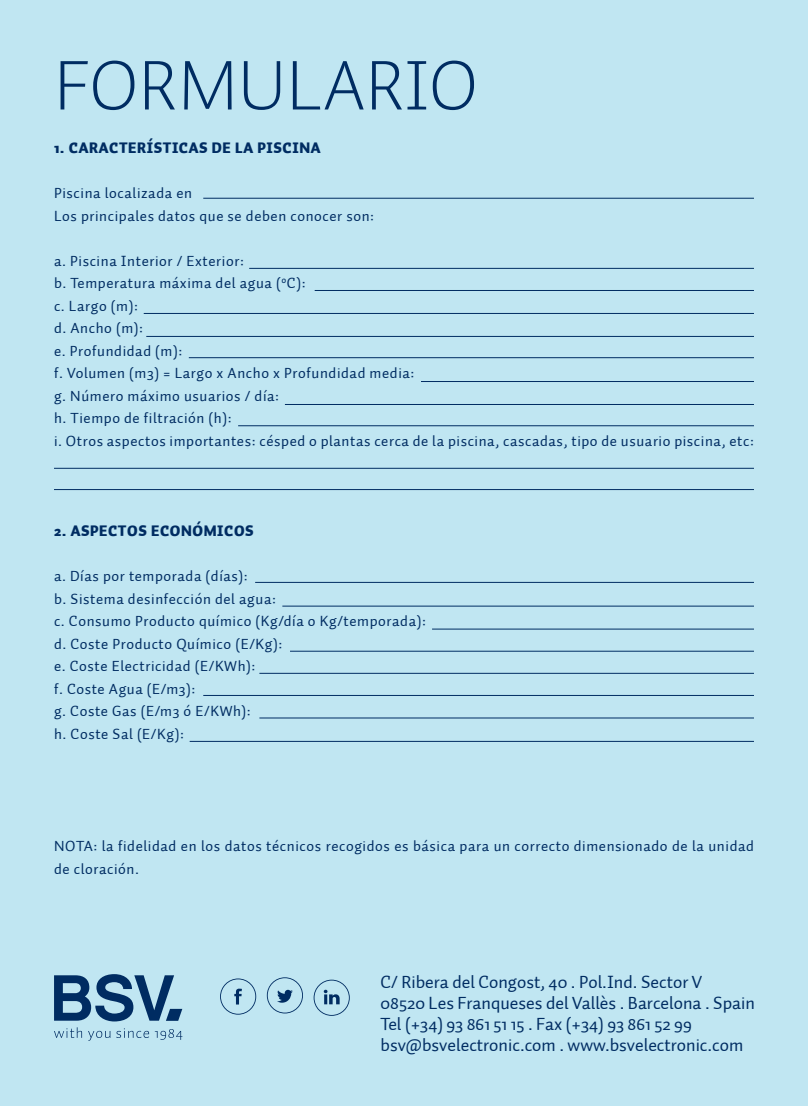
<style>
.page{position:relative;width:808px;height:1106px;background:#c0e6f2}
.page>*{position:absolute;margin:0;border:0;box-sizing:border-box;transform-origin:0 0}
.t1{font:300 72px "Auto 1";color:#002c62}
.t2{font:18px "Auto 1";color:#002c62}
.t3{font:15px/22.5px "Auto 1";letter-spacing:.04em;color:#002c62}
.t4{font:900 15px "Auto 1";letter-spacing:.04em;color:#002c62}
</style>
<div class="page">
<svg style="left:54px;top:974px;width:128px;height:47px"></svg>
<svg style="left:116px;top:1028px;width:33px;height:9px"></svg>
<svg style="left:155px;top:1029px;width:27px;height:10px"></svg>
<svg style="left:54px;top:1027px;width:28px;height:10px"></svg>
<svg style="left:88px;top:1030px;width:22px;height:10px"></svg>
<svg style="left:220px;top:978px;width:36px;height:36px"></svg>
<svg style="left:267px;top:977px;width:36px;height:36px"></svg>
<svg style="left:314px;top:979px;width:36px;height:36px"></svg>
<hr style="left:203px;top:198px;width:551px;height:1px;background:#002c62">
<hr style="left:249px;top:268px;width:505px;height:1px;background:#002c62">
<hr style="left:144px;top:313px;width:610px;height:1px;background:#002c62">
<hr style="left:54px;top:468px;width:700px;height:1px;background:#002c62">
<hr style="left:54px;top:489px;width:700px;height:1px;background:#002c62">
<hr style="left:146px;top:336px;width:608px;height:1px;background:#002c62">
<hr style="left:189px;top:357px;width:565px;height:1px;background:#002c62">
<hr style="left:238px;top:425px;width:516px;height:1px;background:#002c62">
<hr style="left:255px;top:582px;width:499px;height:1px;background:#002c62">
<hr style="left:203px;top:695px;width:551px;height:1px;background:#002c62">
<hr style="left:190px;top:741px;width:564px;height:1px;background:#002c62">
<hr style="left:259px;top:673px;width:495px;height:1px;background:#002c62">
<hr style="left:259px;top:717px;width:495px;height:1px;background:#002c62">
<hr style="left:282px;top:605px;width:472px;height:1px;background:#002c62">
<hr style="left:290px;top:651px;width:464px;height:1px;background:#002c62">
<hr style="left:432px;top:628px;width:322px;height:1px;background:#002c62">
<hr style="left:421px;top:381px;width:333px;height:1px;background:#002c62">
<hr style="left:315px;top:290px;width:439px;height:1px;background:#002c62">
<hr style="left:285px;top:404px;width:469px;height:1px;background:#002c62">
<p class="t1" style="left:54px;top:40px;width:426px">FORMULARIO</p>
<p class="t4" style="left:54px;top:138px;width:268px">1. CARACTERÍSTICAS DE LA PISCINA</p>
<p class="t3" style="left:54px;top:182px;width:322px">Piscina localizada en<br>Los principales datos que se deben conocer son:</p>
<p class="t3" style="left:54px;top:250px;width:191px">a. Piscina Interior / Exterior:</p>
<p class="t3" style="left:54px;top:272px;width:253px">b. Temperatura máxima del agua (ºC):</p>
<p class="t3" style="left:54px;top:295px;width:85px">c. Largo (m):</p>
<p class="t3" style="left:54px;top:317px;width:91px">d. Ancho (m):</p>
<p class="t3" style="left:54px;top:340px;width:130px">e. Profundidad (m):</p>
<p class="t3" style="left:54px;top:362px;width:362px">f. Volumen (m3) = Largo x Ancho x Profundidad media:</p>
<p class="t3" style="left:54px;top:385px;width:227px">g. Número máximo usuarios / día:</p>
<p class="t3" style="left:54px;top:407px;width:179px">h. Tiempo de filtración (h):</p>
<p class="t3" style="left:54px;top:430px;width:701px">i. Otros aspectos importantes: césped o plantas cerca de la piscina, cascadas, tipo de usuario piscina, etc:</p>
<p class="t4" style="left:54px;top:521px;width:201px">2. ASPECTOS ECONÓMICOS</p>
<p class="t3" style="left:54px;top:565px;width:195px">a. Días por temporada (días):</p>
<p class="t3" style="left:54px;top:587px;width:223px">b. Sistema desinfección del agua:</p>
<p class="t3" style="left:54px;top:610px;width:373px">c. Consumo Producto químico (Kg/día o Kg/temporada):</p>
<p class="t3" style="left:54px;top:632px;width:230px">d. Coste Producto Químico (E/Kg):</p>
<p class="t3" style="left:54px;top:655px;width:203px">e. Coste Electricidad (E/KWh):</p>
<p class="t3" style="left:54px;top:677px;width:143px">f. Coste Agua (E/m3):</p>
<p class="t3" style="left:54px;top:700px;width:198px">g. Coste Gas (E/m3 ó E/KWh):</p>
<p class="t3" style="left:54px;top:722px;width:131px">h. Coste Sal (E/Kg):</p>
<p class="t3" style="left:54px;top:835px;width:701px">NOTA: la fidelidad en los datos técnicos recogidos es básica para un correcto dimensionado de la unidad de cloración.</p>
<p class="t2" style="left:381px;top:970px;width:323px">C/ Ribera del Congost, 40 . Pol.Ind. Sector V</p>
<p class="t2" style="left:381px;top:991px;width:376px">08520 Les Franqueses del Vallès . Barcelona . Spain</p>
<p class="t2" style="left:381px;top:1012px;width:313px">Tel (+34) 93 861 51 15 . Fax (+34) 93 861 52 99</p>
<p class="t2" style="left:381px;top:1033px;width:364px">bsv@bsvelectronic.com . www.bsvelectronic.com</p>
</div>
